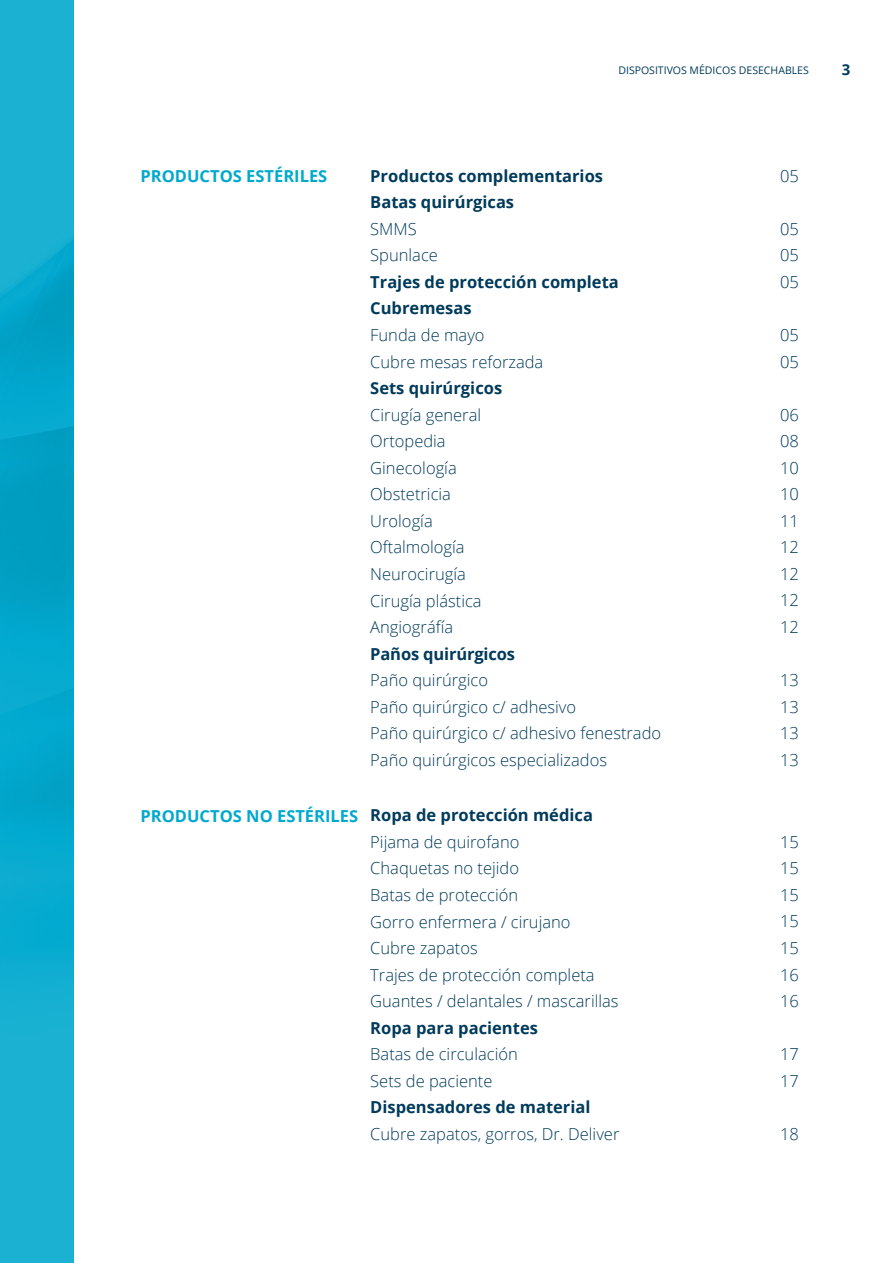
<style>
.page{position:relative;width:894px;height:1263px;background:#fff}
.page>*{position:absolute;margin:0;border:0;box-sizing:border-box;transform-origin:0 0}
.t1{font:300 16.5px/26.5px "Open Sans";color:#003b5c}
.t2{font:700 16.5px/26.5px "Open Sans";color:#003b5c}
.t3{font:700 16.5px "Open Sans";color:#00a9ce}
.t4{font:700 15px "Open Sans";color:#003b5c}
.t5{font:10.5px "Open Sans";color:#003b5c}
</style>
<div class="page">
<img style="left:0;top:0;width:73px;height:1263px">
<p class="t5" style="left:618px;top:66px;width:192px">DISPOSITIVOS MÉDICOS DESECHABLES</p>
<p class="t4" style="left:841px;top:64px;width:10px">3</p>
<p class="t3" style="left:140px;top:169px;width:188px">PRODUCTOS ESTÉRILES</p>
<p class="t2" style="left:370px;top:164px;width:234px">Productos complementarios<br>Batas quirúrgicas</p>
<p class="t1" style="left:370px;top:217px;width:69px">SMMS<br>Spunlace</p>
<p class="t2" style="left:370px;top:270px;width:250px">Trajes de protección completa<br>Cubremesas</p>
<p class="t1" style="left:370px;top:323px;width:175px">Funda de mayo<br>Cubre mesas reforzada</p>
<p class="t2" style="left:370px;top:376px;width:133px">Sets quirúrgicos</p>
<p class="t1" style="left:370px;top:403px;width:113px">Cirugía general<br>Ortopedia<br>Ginecología<br>Obstetricia<br>Urología<br>Oftalmología<br>Neurocirugía<br>Cirugía plástica<br>Angiográfía</p>
<p class="t2" style="left:370px;top:642px;width:146px">Paños quirúrgicos</p>
<p class="t1" style="left:370px;top:668px;width:292px">Paño quirúrgico<br>Paño quirúrgico c/ adhesivo<br>Paño quirúrgico c/ adhesivo fenestrado<br>Paño quirúrgicos especializados</p>
<p class="t3" style="left:140px;top:809px;width:219px">PRODUCTOS NO ESTÉRILES</p>
<p class="t2" style="left:370px;top:804px;width:224px">Ropa de protección médica</p>
<p class="t1" style="left:370px;top:830px;width:250px">Pijama de quirofano<br>Chaquetas no tejido<br>Batas de protección<br>Gorro enfermera / cirujano<br>Cubre zapatos<br>Trajes de protección completa<br>Guantes / delantales / mascarillas</p>
<p class="t2" style="left:370px;top:1016px;width:169px">Ropa para pacientes</p>
<p class="t1" style="left:370px;top:1043px;width:149px">Batas de circulación<br>Sets de paciente</p>
<p class="t2" style="left:370px;top:1096px;width:222px">Dispensadores de material</p>
<p class="t1" style="left:370px;top:1122px;width:251px">Cubre zapatos, gorros, Dr. Deliver</p>
<p class="t1" style="left:780px;top:164px;width:20px">05</p>
<p class="t1" style="left:780px;top:217px;width:20px;text-align:justify">05<br>05<br>05</p>
<p class="t1" style="left:780px;top:323px;width:20px">05<br>05</p>
<p class="t1" style="left:780px;top:403px;width:20px;text-align:justify">06<br>08<br>10<br>10<br>11<br>12<br>12<br>12<br>12</p>
<p class="t1" style="left:780px;top:668px;width:20px;text-align:justify">13<br>13<br>13<br>13</p>
<p class="t1" style="left:780px;top:830px;width:20px;text-align:justify">15<br>15<br>15<br>15<br>15<br>16<br>16</p>
<p class="t1" style="left:780px;top:1043px;width:20px">17<br>17</p>
<p class="t1" style="left:780px;top:1122px;width:20px">18</p>
</div>
